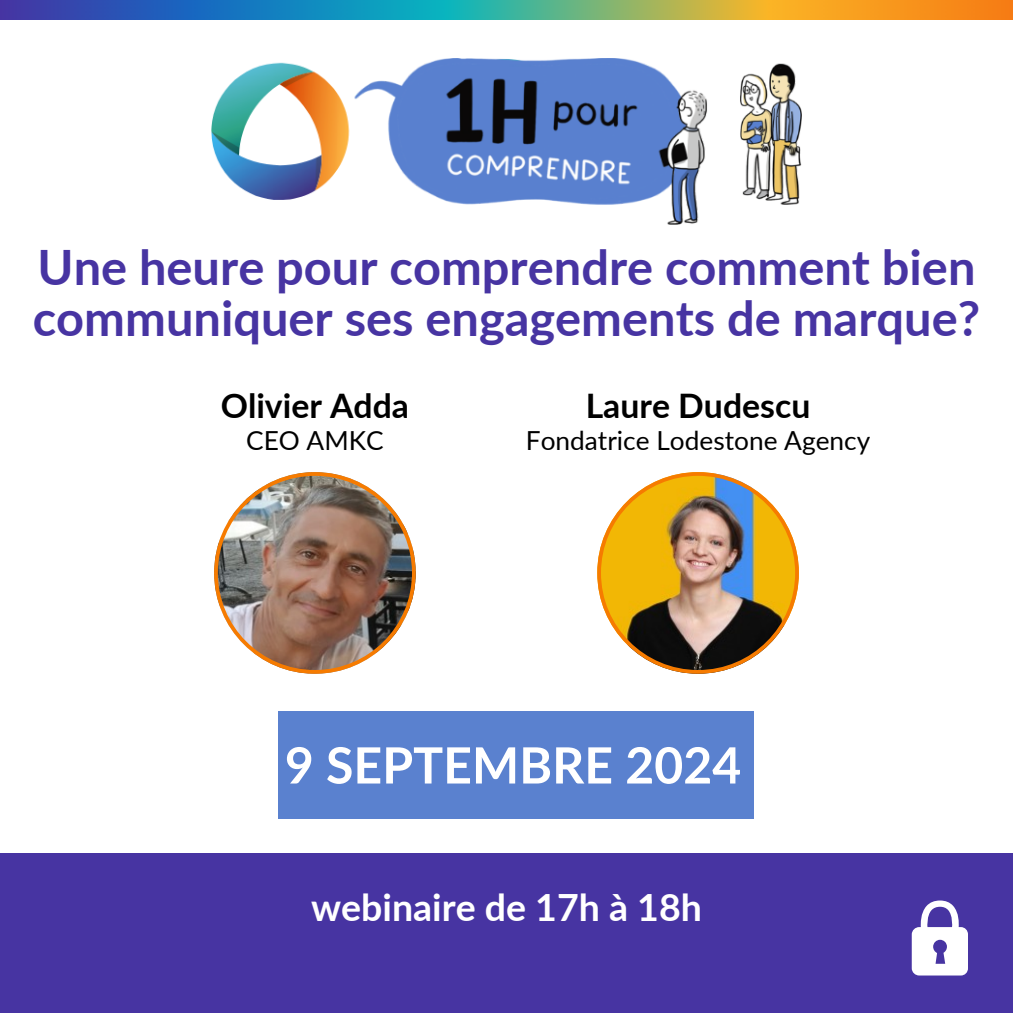
<style>
.page{position:relative;width:1013px;height:1013px;background:#fff}
.page>*{position:absolute;margin:0;border:0;box-sizing:border-box;transform-origin:0 0}
.t1{font:700 50px "Lato";color:#fff}
.t2{font:700 48.75px/50.6px "Lato";color:#4734a2}
.t3{font:700 37.5px "Lato";color:#fff}
.t4{font:700 33.75px "Lato";color:#000}
.t5{font:26.25px "Lato";color:#000}
</style>
<div class="page">
<img style="left:0;top:0;width:1012px;height:20px">
<div style="left:278px;top:711px;width:475px;height:107px;background:#5a81cf"></div>
<div style="left:0;top:853px;width:1012px;height:159px;background:#4734a2"></div>
<img style="left:211px;top:58px;width:590px;height:167px">
<img style="left:214px;top:472px;width:202px;height:201px">
<svg style="left:597px;top:472px;width:202px;height:201px"></svg>
<svg style="left:911px;top:900px;width:57px;height:75px"></svg>
<h5 class="t2" style="left:33px;top:241px;width:948px">Une heure pour comprendre comment bien communiquer ses engagements de marque?</h5>
<p class="t4" style="left:221px;top:384px;width:190px">Olivier Adda</p>
<p class="t5" style="left:246px;top:424px;width:139px">CEO AMKC</p>
<h1 class="t4" style="left:585px;top:384px;width:226px">Laure Dudescu</h1>
<h3 class="t5" style="left:526px;top:424px;width:346px">Fondatrice Lodestone Agency</h3>
<h4 class="t1" style="left:285px;top:734px;width:458px">9 SEPTEMBRE 2024</h4>
<p class="t3" style="left:311px;top:883px;width:392px">webinaire de 17h à 18h</p>
</div>
